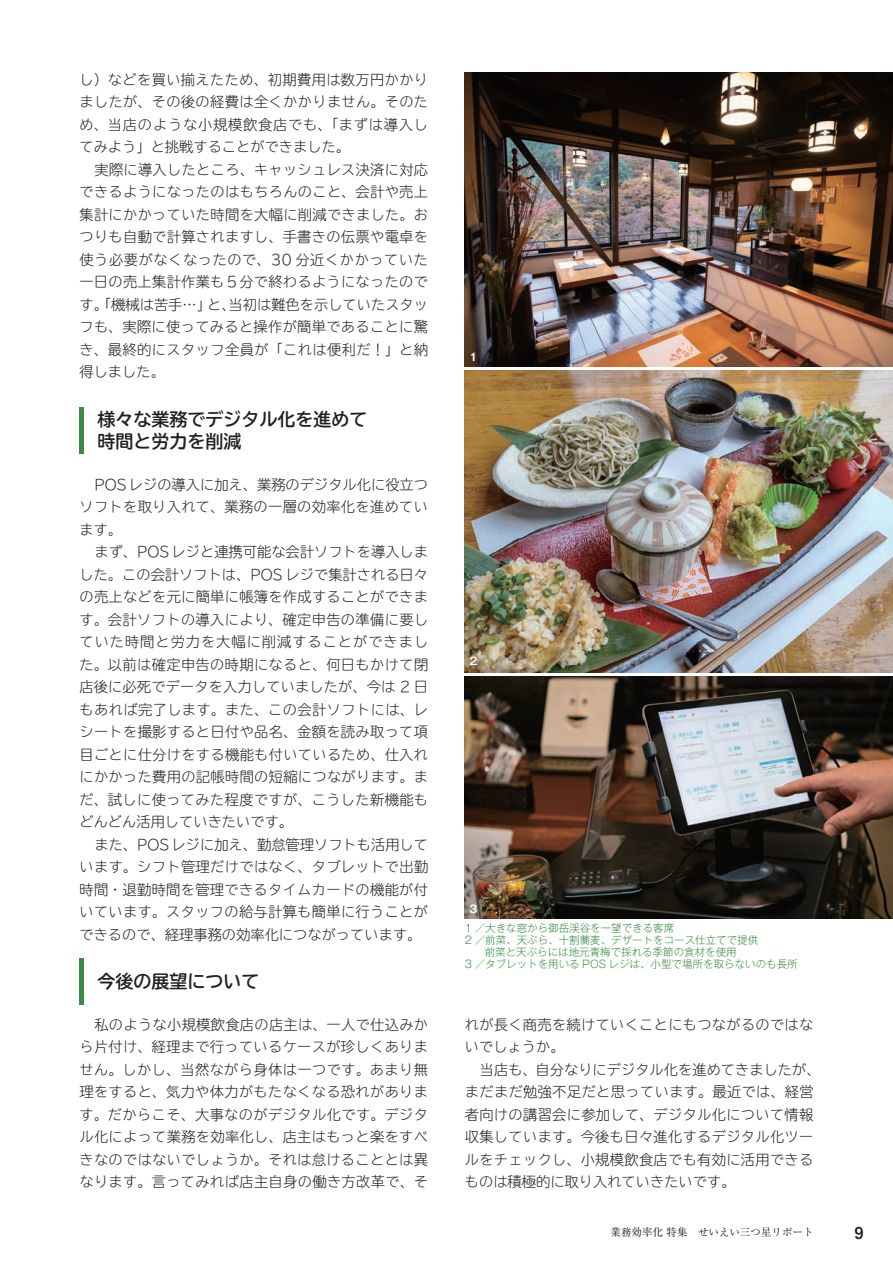
<style>
.page{position:relative;width:893px;height:1263px;background:#fff}
.page>*{position:absolute;margin:0;border:0;box-sizing:border-box;transform-origin:0 0}
.t1{font:700 18px/22.5px "TBUDR Go Std";color:#231f20}
.t2{font:700 16.5px "Mi Go MB1 Std De";color:#231f20}
.t3{font:300 14.25px/22.5px "TBUDR Go Std Super";letter-spacing:.02em;color:#231f20;text-align:justify}
.t4{font:300 10.5px "Gothic MB101 Pro";color:#3b8c45}
.t5{font:10.5px "Ryumin Pro";color:#231f20}
.t6{font:700 10.5px "Gothic MB101 Pro De";color:#fff}
</style>
<div class="page">
<img style="left:79px;top:72px;width:814px;height:933px">
<p class="t3" style="left:79px;top:68px;width:350px">し）などを買い揃えたため、初期費用は数万円かかりましたが、その後の経費は全くかかりません。そのため、当店のような小規模飲食店でも、「まずは導入してみよう」と挑戦することができました。</p>
<p class="t3" style="left:79px;top:158px;width:350px;text-indent:15px">実際に導入したところ、キャッシュレス決済に対応できるようになったのはもちろんのこと、会計や売上集計にかかっていた時間を大幅に削減できました。おつりも自動で計算されますし、手書きの伝票や電卓を使う必要がなくなったので、30 分近くかかっていた一日の売上集計作業も５分で終わるようになったのです。「機械は苦手…」と、当初は難色を示していたスタッフも、実際に使ってみると操作が簡単であることに驚き、最終的にスタッフ全員が「これは便利だ！」と納得しました。</p>
<p class="t1" style="left:79px;top:408px;width:289px">　様々な業務でデジタル化を進めて　時間と労力を削減</p>
<p class="t3" style="left:79px;top:473px;width:350px;text-indent:15px">POS レジの導入に加え、業務のデジタル化に役立つソフトを取り入れて、業務の一層の効率化を進めています。</p>
<p class="t3" style="left:79px;top:540px;width:350px;text-indent:15px">まず、POS レジと連携可能な会計ソフトを導入しました。この会計ソフトは、POS レジで集計される日々の売上などを元に簡単に帳簿を作成することができます。会計ソフトの導入により、確定申告の準備に要していた時間と労力を大幅に削減することができました。以前は確定申告の時期になると、何日もかけて閉店後に必死でデータを入力していましたが、今は 2 日もあれば完了します。また、この会計ソフトには、レシートを撮影すると日付や品名、金額を読み取って項目ごとに仕分けをする機能も付いているため、仕入れにかかった費用の記帳時間の短縮につながります。まだ、試しに使ってみた程度ですが、こうした新機能もどんどん活用していきたいです。</p>
<p class="t3" style="left:79px;top:833px;width:350px;text-indent:15px">また、POS レジに加え、勤怠管理ソフトも活用しています。シフト管理だけではなく、タブレットで出勤時間・退勤時間を管理できるタイムカードの機能が付いています。スタッフの給与計算も簡単に行うことができるので、経理事務の効率化につながっています。</p>
<p class="t1" style="left:79px;top:970px;width:181px">　今後の展望について</p>
<p class="t3" style="left:79px;top:1013px;width:350px;text-indent:15px">私のような小規模飲食店の店主は、一人で仕込みから片付け、経理まで行っているケースが珍しくありません。しかし、当然ながら身体は一つです。あまり無理をすると、気力や体力がもたなくなる恐れがあります。だからこそ、大事なのがデジタル化です。デジタル化によって業務を効率化し、店主はもっと楽をすべきなのではないでしょうか。それは怠けることとは異なります。言ってみれば店主自身の働き方改革で、そ</p>
<p class="t6" style="left:469px;top:348px;width:9px">1</p>
<p class="t6" style="left:469px;top:652px;width:9px">2</p>
<p class="t6" style="left:469px;top:900px;width:9px">3</p>
<p class="t4" style="left:465px;top:919px;width:211px">1 ／大きな窓から御岳渓谷を一望できる客席</p>
<p class="t4" style="left:465px;top:931px;width:295px">2 ／前菜、天ぷら、十割蕎麦、デザートをコース仕立てで提供</p>
<p class="t4" style="left:485px;top:943px;width:253px">前菜と天ぷらには地元青梅で採れる季節の食材を使用</p>
<p class="t4" style="left:465px;top:955px;width:334px">3 ／タブレットを用いる POS レジは、小型で場所を取らないのも長所</p>
<p class="t3" style="left:465px;top:1013px;width:350px">れが長く商売を続けていくことにもつながるのではないでしょうか。</p>
<p class="t3" style="left:465px;top:1058px;width:357px;text-align:left;text-indent:15px">当店も、自分なりにデジタル化を進めてきましたが、まだまだ勉強不足だと思っています。最近では、経営者向けの講習会に参加して、デジタル化について情報収集しています。今後も日々進化するデジタル化ツールをチェックし、小規模飲食店でも有効に活用できるものは積極的に取り入れていきたいです。</p>
<p class="t5" style="left:610px;top:1224px;width:204px">業務効率化 特集　せいえい三つ星リポート</p>
<p class="t2" style="left:854px;top:1220px;width:11px">9</p>
</div>
